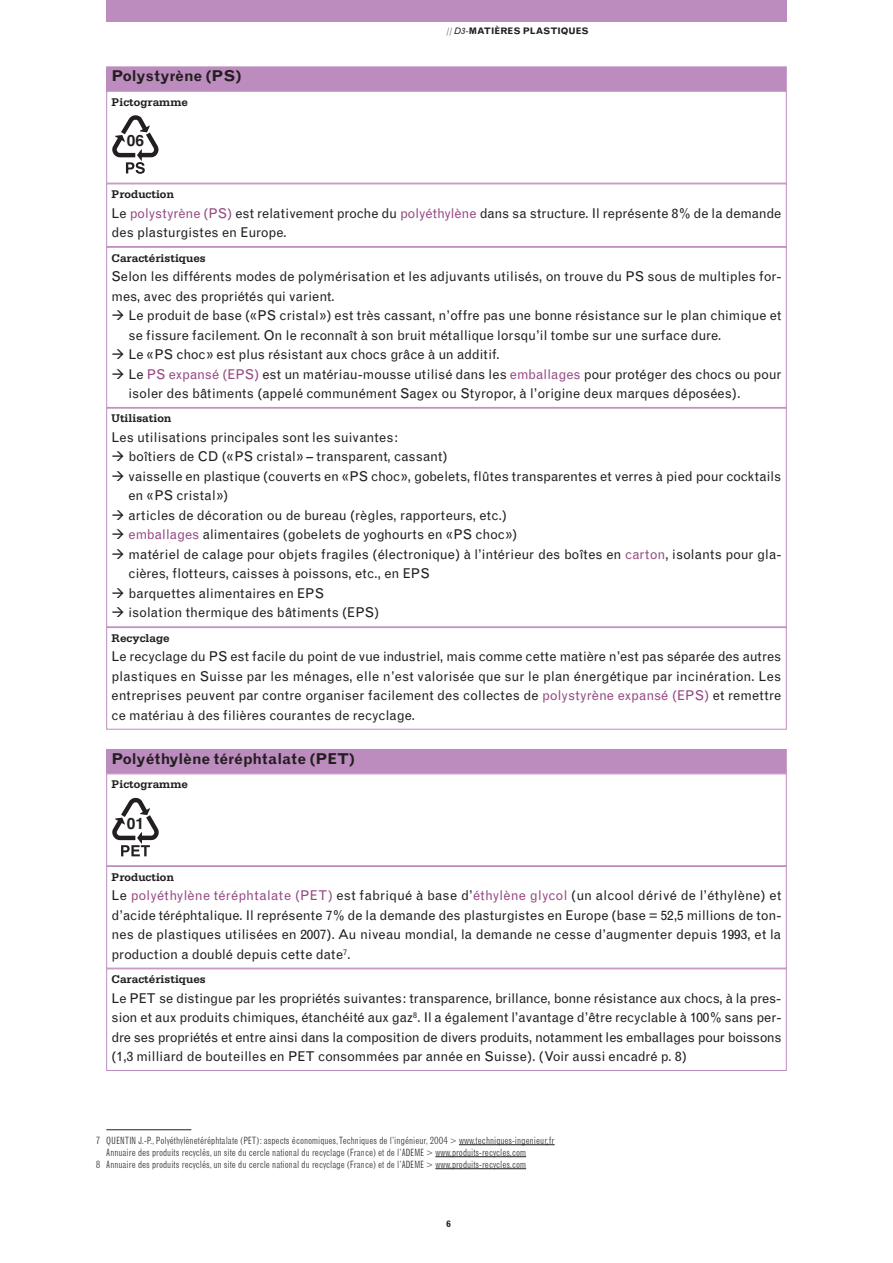
<style>
.page{position:relative;width:893px;height:1263px;background:#fff}
.page>*{position:absolute;margin:0;border:0;box-sizing:border-box;transform-origin:0 0}
.t1{font:700 15.75px "Helvetica";color:#231f20}
.t2{font:700 15.6px "Helvetica";color:#231f20}
.t3{font:700 15px "Grotesque";color:#231f20}
.t4{font:13.5px/19.5px "Grotesque";color:#231f20}
.t5{font:700 11.7px "Serifa";color:#231f20}
.t6{font:300 condensed 9.75px "Grotesque";color:#231f20}
.t7{font:700 9px "Grotesque";color:#231f20}
.s1{font-weight:300}
.s2{font-weight:400;font-style:italic}
.s3{color:#964a84}
</style>
<div class="page">
<div style="left:106px;top:968px;width:681px;height:103px;border:1px solid #bd8cbf"></div>
<div style="left:106px;top:866px;width:681px;height:102px;border:1px solid #bd8cbf"></div>
<div style="left:106px;top:773px;width:681px;height:93px;border:1px solid #bd8cbf"></div>
<div style="left:107px;top:749px;width:679px;height:24px;background:#bd8cbf"></div>
<div style="left:106px;top:627px;width:681px;height:103px;border:1px solid #bd8cbf"></div>
<div style="left:106px;top:408px;width:681px;height:219px;border:1px solid #bd8cbf"></div>
<div style="left:106px;top:247px;width:681px;height:161px;border:1px solid #bd8cbf"></div>
<div style="left:106px;top:184px;width:681px;height:63px;border:1px solid #bd8cbf"></div>
<div style="left:106px;top:91px;width:681px;height:93px;border:1px solid #bd8cbf"></div>
<div style="left:107px;top:67px;width:679px;height:24px;background:#bd8cbf"></div>
<hr style="left:106px;top:1129px;width:85px;height:1px;background:#231f20">
<svg style="left:459px;top:1144px;width:14px;height:1px"></svg>
<hr style="left:473px;top:1144px;width:74px;height:1px;background:#231f20">
<svg style="left:435px;top:1156px;width:91px;height:1px"></svg>
<svg style="left:435px;top:1168px;width:91px;height:1px"></svg>
<div style="left:106px;top:0;width:681px;height:21px;background:#bd8cbf"></div>
<svg style="left:112px;top:798px;width:47px;height:58px"></svg>
<svg style="left:112px;top:115px;width:46px;height:59px"></svg>
<p class="t3" style="left:112px;top:70px;width:131px">Polystyrène (PS)</p>
<p class="t5" style="left:112px;top:98px;width:78px">Pictogramme</p>
<p class="t2" style="left:127px;top:126px;width:19px">06</p>
<p class="t7" style="left:446px;top:28px;width:144px"><span class="s1">//</span> <span class="s2">D3-</span>MATIÈRES PLASTIQUES</p>
<p class="t5" style="left:112px;top:190px;width:64px">Production</p>
<p class="t4" style="left:112px;top:204px;width:671px">Le <span class="s3">polystyrène (PS)</span> est relativement proche du <span class="s3">polyéthylène</span> dans sa structure. Il représente 8% de la demande des plasturgistes en Europe.</p>
<p class="t5" style="left:112px;top:254px;width:96px">Caractéristiques</p>
<p class="t4" style="left:112px;top:268px;width:671px">Selon les différents modes de polymérisation et les adjuvants utilisés, on trouve du PS sous de multiples for&shy;mes, avec des propriétés qui varient.</p>
<p class="t4" style="left:129px;top:307px;width:654px;text-indent:-17px">→ Le produit de base («PS cristal») est très cassant, n’offre pas une bonne résistance sur le plan chimique et se fissure facilement. On le reconnaît à son bruit métallique lorsqu’il tombe sur une surface dure.</p>
<p class="t4" style="left:112px;top:346px;width:390px">→ Le «PS choc» est plus résistant aux chocs grâce à un additif.</p>
<p class="t4" style="left:129px;top:365px;width:654px;text-indent:-17px">→ Le <span class="s3">PS expansé (EPS)</span> est un matériau-mousse utilisé dans les <span class="s3">emballages</span> pour protéger des chocs ou pour isoler des bâtiments (appelé communément Sagex ou Styropor, à l’origine deux marques déposées).</p>
<p class="t5" style="left:112px;top:415px;width:62px">Utilisation</p>
<p class="t4" style="left:112px;top:429px;width:288px">Les utilisations principales sont les suivantes:</p>
<p class="t4" style="left:112px;top:448px;width:337px">→ boîtiers de CD («PS cristal» – transparent, cassant)</p>
<p class="t4" style="left:129px;top:468px;width:654px;text-indent:-17px">→ vaisselle en plastique (couverts en «PS choc», gobelets, flûtes transparentes et verres à pied pour cocktails en «PS cristal»)</p>
<p class="t4" style="left:112px;top:507px;width:397px">→ articles de décoration ou de bureau (règles, rapporteurs, etc.)</p>
<p class="t4" style="left:112px;top:526px;width:407px">→ <span class="s3">emballages</span> alimentaires (gobelets de yoghourts en «PS choc»)</p>
<p class="t4" style="left:129px;top:546px;width:654px;text-indent:-17px">→ matériel de calage pour objets fragiles (électronique) à l’intérieur des boîtes en <span class="s3">carton</span>, isolants pour gla&shy;cières, flotteurs, caisses à poissons, etc., en EPS</p>
<p class="t4" style="left:112px;top:585px;width:214px">→ barquettes alimentaires en EPS</p>
<p class="t4" style="left:112px;top:604px;width:269px">→ isolation thermique des bâtiments (EPS)</p>
<p class="t5" style="left:112px;top:634px;width:60px">Recyclage</p>
<p class="t4" style="left:112px;top:648px;width:671px;text-align:justify">Le recyclage du PS est facile du point de vue industriel, mais comme cette matière n’est pas séparée des autres plastiques en Suisse par les ménages, elle n’est valorisée que sur le plan énergétique par incinération. Les entreprises peuvent par contre organiser facilement des collectes de <span class="s3">polystyrène expansé (EPS)</span> et remettre ce matériau à des filières courantes de recyclage.</p>
<p class="t3" style="left:112px;top:753px;width:245px">Polyéthylène téréphtalate (PET)</p>
<p class="t5" style="left:112px;top:780px;width:78px">Pictogramme</p>
<p class="t1" style="left:127px;top:809px;width:19px">01</p>
<p class="t5" style="left:112px;top:873px;width:64px">Production</p>
<p class="t4" style="left:112px;top:887px;width:671px;text-align:justify">Le <span class="s3">polyéthylène téréphtalate (PET)</span> est fabriqué à base d’<span class="s3">éthylène glycol</span> (un alcool dérivé de l’éthylène) et d’acide téréphtalique. Il représente 7% de la demande des plasturgistes en Europe (base = 52,5 millions de ton&shy;nes de plastiques utilisées en 2007). Au niveau mondial, la demande ne cesse d’augmenter depuis 1993, et la production a doublé depuis cette date<sup>7</sup>.</p>
<p class="t5" style="left:112px;top:975px;width:96px">Caractéristiques</p>
<p class="t4" style="left:112px;top:989px;width:671px;text-align:justify">Le PET se distingue par les propriétés suivantes: transparence, brillance, bonne résistance aux chocs, à la pres&shy;sion et aux produits chimiques, étanchéité aux gaz<sup>8</sup>. Il a également l’avantage d’être recyclable à 100% sans per&shy;dre ses propriétés et entre ainsi dans la composition de divers produits, notamment les emballages pour boissons (1,3 milliard de bouteilles en PET consommées par année en Suisse). (Voir aussi encadré p. 8)</p>
<p class="t6" style="left:96px;top:1136px;width:460px">7 QUENTIN J.-P., Polyéthylènetéréphtalate (PET): aspects économiques,Techniques de l’ingénieur, 2004 &gt; www.techniques-ingenieur.fr</p>
<p class="t6" style="left:106px;top:1148px;width:421px">Annuaire des produits recyclés, un site du cercle national du recyclage (France) et de l’ADEME &gt; www.produits-recycles.com</p>
<p class="t6" style="left:96px;top:1160px;width:432px">8 Annuaire des produits recyclés, un site du cercle national du recyclage (France) et de l’ADEME &gt; www.produits-recycles.com</p>
<p class="t7" style="left:446px;top:1220px;width:6px">6</p>
</div>
